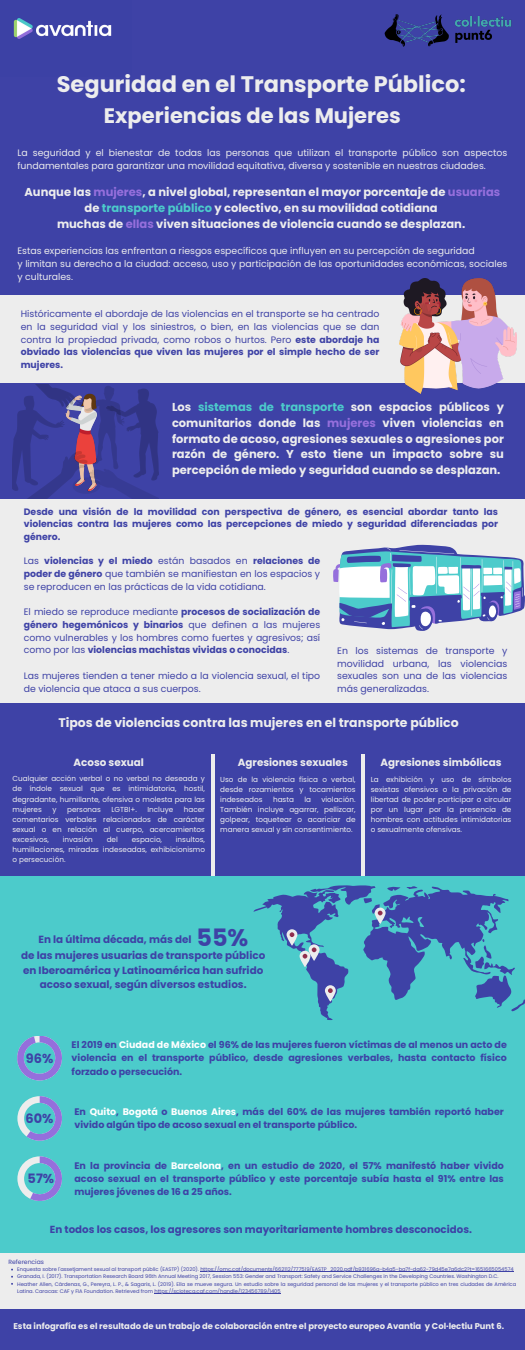
<style>
.page{position:relative;width:525px;height:1350px;background:#3e42a6}
.page>*{position:absolute;margin:0;border:0;box-sizing:border-box;transform-origin:0 0}
.t1{font:700 23.95px "Poppins";color:#3e42a6}
.t2{font:700 22.5px "Poppins";color:#ededed}
.t3{font:700 21px "Poppins";color:#ededed}
.t4{font:700 12.95px "Poppins";color:#3e42a6}
.t5{font:700 12.5px "Poppins";color:#ededed}
.t6{font:700 11.5px/15.8px "Poppins";color:#ededed;text-align:center}
.t7{font:700 10.35px/14.2px "Poppins";color:#3e42a6;text-align:center}
.t8{font:700 10.35px "Poppins";color:#ededed}
.t9{font:700 10.25px "Poppins";color:#3e42a6}
.t10{font:700 9.5px/13.1px "Poppins";color:#3e42a6;text-align:justify}
.t11{font:9.35px/12.8px "Poppins";color:#3e42a6;text-align:justify}
.t12{font:9.35px/12.8px "Poppins";color:#ededed}
.t13{font:700 9.35px/12.8px "Poppins";color:#3e42a6;text-align:justify}
.t14{font:700 8.4px "Poppins";color:#ededed}
.t15{font:7.25px/10.1px "Poppins";color:#ededed;text-align:justify}
.t16{font:6.05px "Poppins";color:#3e42a6}
.t17{font:5.15px/7.1px "Poppins";color:#3e42a6}
.s1{color:#956fdc}
.s2{color:#4ccbcb}
.s3{font-weight:700}
.s4{color:#fff}
</style>
<div class="page">
<div style="left:0;top:295px;width:525px;height:407px;background:#ededed"></div>
<svg style="left:333px;top:545px;width:192px;height:86px"></svg>
<div style="left:0;top:383px;width:525px;height:116px;background:#3e42a6"></div>
<img style="left:13px;top:384px;width:146px;height:115px">
<img style="left:384px;top:14px;width:128px;height:33px">
<hr style="left:211px;top:754px;width:3px;height:295px;background:#ededed">
<hr style="left:362px;top:754px;width:3px;height:322px;background:#ededed">
<div style="left:0;top:877px;width:525px;height:378px;background:#4ccbcb"></div>
<svg style="left:17px;top:1036px;width:45px;height:45px"></svg>
<svg style="left:17px;top:1096px;width:45px;height:45px"></svg>
<svg style="left:17px;top:1156px;width:45px;height:45px"></svg>
<img style="left:399px;top:279px;width:117px;height:114px">
<svg style="left:253px;top:885px;width:272px;height:135px"></svg>
<img style="left:13px;top:18px;width:99px;height:21px">
<div style="left:0;top:1253px;width:525px;height:55px;background:#ededed"></div>
<hr style="left:200px;top:1272px;width:314px;height:1px;background:#3e42a6">
<svg style="left:11px;top:1269px;width:2px;height:16px"></svg>
<hr style="left:154px;top:1293px;width:127px;height:1px;background:#3e42a6">
<h3 class="t2" style="left:57px;top:69px;width:411px">Seguridad en el Transporte Público:</h3>
<p class="t3" style="left:104px;top:101px;width:298px">Experiencias de las Mujeres</p>
<p class="t12" style="left:17px;top:146px;width:491px">La seguridad y el bienestar de todas las personas que utilizan el transporte público son aspectos fundamentales para garantizar una movilidad equitativa, diversa y sostenible en nuestras ciudades.</p>
<p class="t6" style="left:25px;top:185px;width:477px">Aunque las <span class="s1">mujeres</span>, a nivel global, representan el mayor porcentaje de <span class="s1">usuarias </span>de <span class="s2">transporte público</span> y colectivo, en su movilidad cotidiana<br>muchas de <span class="s1">ellas</span> viven situaciones de violencia cuando se desplazan.</p>
<h1 class="t12" style="left:17px;top:245px;width:491px">Estas experiencias las enfrentan a riesgos específicos que influyen en su percepción de seguridad<br>y limitan su derecho a la ciudad: acceso, uso y participación de las oportunidades económicas, sociales y culturales.</h1>
<h5 class="t11" style="left:21px;top:307px;width:360px">Históricamente el abordaje de las violencias en el transporte se ha centrado en la seguridad vial y los siniestros, o bien, en las violencias que se dan contra la propiedad privada, como robos o hurtos. Pero <span class="s3">este abordaje ha obviado las violencias que viven las mujeres por el simple hecho de ser mujeres.</span></h5>
<h6 class="t6" style="left:172px;top:399px;width:333px;text-align:justify">Los <span class="s2">sistemas de transporte</span> son espacios públicos y comunitarios donde las <span class="s1">mujeres</span> viven violencias en formato de acoso, agresiones sexuales o agresiones por razón de género. Y esto tiene un impacto sobre su percepción de miedo y seguridad cuando se desplazan.</h6>
<h6 class="t13" style="left:24px;top:505px;width:476px">Desde una visión de la movilidad con perspectiva de género, es esencial abordar tanto las violencias contra las mujeres como las percepciones de miedo y seguridad diferenciadas por género.</h6>
<h6 class="t11" style="left:24px;top:554px;width:298px">Las <span class="s3">violencias y el miedo</span> están basados en <span class="s3">relaciones de poder de género</span> que también se manifiestan en los espacios y se reproducen en las prácticas de la vida cotidiana.</h6>
<p class="t11" style="left:24px;top:605px;width:298px">El miedo se reproduce mediante <span class="s3">procesos de socialización de género hegemónicos y binarios</span> que definen a las mujeres como vulnerables y los hombres como fuertes y agresivos; así como por las <span class="s3">violencias machistas vividas o conocidas</span>.</p>
<h6 class="t11" style="left:24px;top:669px;width:298px">Las mujeres tienden a tener miedo a la violencia sexual, el tipo de violencia que ataca a sus cuerpos.</h6>
<p class="t11" style="left:337px;top:644px;width:172px">En los sistemas de transporte y movilidad urbana, las violencias sexuales son una de las violencias más generalizadas.</p>
<p class="t5" style="left:58px;top:714px;width:402px">Tipos de violencias contra las mujeres en el transporte público</p>
<h4 class="t8" style="left:238px;top:755px;width:111px">Agresiones sexuales</h4>
<h4 class="t8" style="left:74px;top:755px;width:72px">Acoso sexual</h4>
<h4 class="t8" style="left:381px;top:755px;width:122px">Agresiones simbólicas</h4>
<h4 class="t15" style="left:220px;top:774px;width:137px">Uso de la violencia física o verbal, desde rozamientos y tocamientos indeseados</h4>
<h2 class="t15" style="left:13px;top:774px;width:194px">Cualquier acción verbal o no verbal no deseada y de índole sexual que es intimidatoria, hostil, degradante, humillante, ofensiva o molesta para las mujeres</h2>
<p class="t15" style="left:371px;top:774px;width:142px">La exhibición y uso de símbolos sexistas ofensivos o la privación de libertad de poder participar o circular por un lugar por la presencia de hombres con actitudes intimidatorias o sexualmente ofensivas.</p>
<h4 class="t15" style="left:220px;top:795px;width:137px;text-indent:101px">violación.<br>También incluye agarrar, pellizcar, golpear, toquetear o acariciar de manera sexual y sin consentimiento.</h4>
<h4 class="t15" style="left:273px;top:795px;width:22px">hasta</h4>
<h4 class="t15" style="left:304px;top:795px;width:8px">la</h4>
<h2 class="t15" style="left:13px;top:804px;width:194px;text-indent:171px">hacer comentarios verbales relacionados de carácter sexual o en relación al cuerpo, acercamientos excesivos,</h2>
<h2 class="t15" style="left:52px;top:804px;width:6px">y</h2>
<h2 class="t15" style="left:67px;top:804px;width:35px">personas</h2>
<h2 class="t15" style="left:112px;top:804px;width:27px">LGTBI+.</h2>
<h2 class="t15" style="left:147px;top:804px;width:27px">Incluye</h2>
<h2 class="t15" style="left:63px;top:834px;width:32px">invasión</h2>
<h2 class="t15" style="left:107px;top:834px;width:13px">del</h2>
<h2 class="t15" style="left:132px;top:834px;width:32px">espacio,</h2>
<h2 class="t15" style="left:13px;top:834px;width:194px;text-indent:163px">insultos, humillaciones, miradas indeseadas, exhibicionismo o persecución.</h2>
<p class="t7" style="left:38px;top:933px;width:155px">En la última década, más del</p>
<p class="t1" style="left:197px;top:921px;width:53px">55%</p>
<p class="t7" style="left:21px;top:949px;width:246px">de las mujeres usuarias de transporte público en Iberoamérica y Latinoamérica han sufrido acoso sexual, según diversos estudios.</p>
<p class="t4" style="left:26px;top:1049px;width:29px">96%</p>
<p class="t10" style="left:72px;top:1038px;width:437px">El 2019 en <span class="s4">Ciudad de México</span> el 96% de las mujeres fueron víctimas de al menos un acto de violencia en el transporte público, desde agresiones verbales, hasta contacto físico forzado o persecución.</p>
<p class="t4" style="left:26px;top:1109px;width:29px">60%</p>
<p class="t10" style="left:74px;top:1105px;width:431px">En <span class="s4">Quito</span>, <span class="s4">Bogotá</span> o <span class="s4">Buenos Aires</span>, más del 60% de las mujeres también reportó haber vivido algún tipo de acoso sexual en el transporte público.</p>
<h1 class="t10" style="left:74px;top:1159px;width:431px">En la provincia de <span class="s4">Barcelona</span>, en un estudio de 2020, el 57% manifestó haber vivido acoso sexual en el transporte público y este porcentaje subía hasta el 91% entre las mujeres jóvenes de 16 a 25 años.</h1>
<h4 class="t9" style="left:50px;top:1222px;width:424px">En todos los casos, los agresores son mayoritariamente hombres desconocidos.</h4>
<p class="t4" style="left:28px;top:1170px;width:28px">57%</p>
<h6 class="t16" style="left:8px;top:1257px;width:37px">Referencias</h6>
<h4 class="t17" style="left:17px;top:1266px;width:498px">Enquesta sobre l'assetjament sexual al transport públic (EASTP) (2020). https://omc.cat/documents/662112/777519/EASTP_2020.pdf/b931696a-b4a5-ba7f-da62-79d45e7a6dc2?t=1651665054574</h4>
<h6 class="t17" style="left:17px;top:1273px;width:483px">Granada, I. (2017). Transportation Research Board 96th Annual Meeting 2017, Session 553: Gender and Transport: Safety and Service Challenges in the Developing Countries. Washington D.C.</h6>
<p class="t17" style="left:17px;top:1280px;width:501px">Heather Allen, Cárdenas, G., Pereyra, L. P., &amp; Sagaris, L. (2019). Ella se mueve segura. Un estudio sobre la seguridad personal de las mujeres y el transporte público en tres ciudades de América<br>Latina. Caracas: CAF y FIA Foundation. Retrieved from https://scioteca.caf.com/handle/123456789/1405</p>
<h4 class="t14" style="left:13px;top:1320px;width:492px">Esta infografía es el resultado de un trabajo de colaboración entre el proyecto europeo Avantia y Col·lectiu Punt 6.</h4>
</div>
